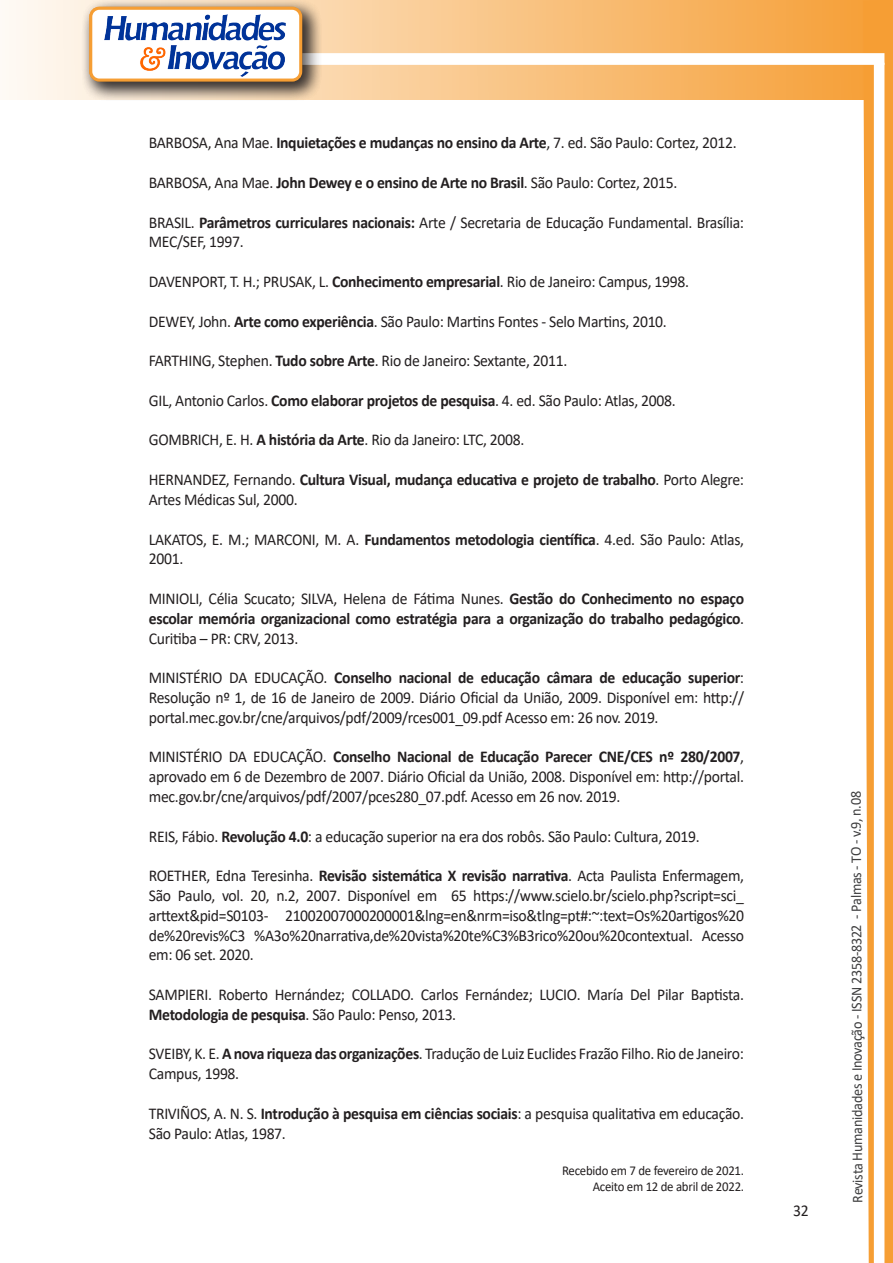
<style>
.page{position:relative;width:893px;height:1263px;background:#fff}
.page>*{position:absolute;margin:0;border:0;box-sizing:border-box;transform-origin:0 0}
.texto{font:16.5px/19.8px "Calibri";letter-spacing:-.02em;color:#231f20;scale:.95 1}
.texto-2{font:700 16.5px/19.8px "Calibri";letter-spacing:-.02em;color:#231f20;text-align:justify;scale:.95 1}
.t1{font:15px "Calibri";letter-spacing:-.025em;color:#3e3e3f;scale:.95 1}
.texto-3{font:13.5px "Calibri";letter-spacing:-.02em;color:#231f20;scale:.95 1}
.s1{font-weight:700}
.s2{font-weight:400}
</style>
<div class="page">
<svg style="left:5px;top:0;width:858px;height:100px;background:#f9c484"></svg>
<div style="left:302px;top:53px;width:582px;height:12px;background:#fff;border:2px solid #fff"></div>
<svg style="left:863px;top:0;width:30px;height:1263px"></svg>
<div style="left:81px;top:0;width:241px;height:102px;background:#231f20;opacity:.75"></div>
<div style="left:91px;top:8px;width:210px;height:72px;background:#fff;border-radius:9px"></div>
<img style="left:104px;top:14px;width:181px;height:62px">
<div style="left:89px;top:7px;width:213px;height:75px;border:3px solid #f69e34;border-radius:9px"></div>
<p class="texto" style="left:149px;top:133px;width:620px">BARBOSA, Ana Mae. <span class="s1">Inquietações e mudanças no ensino da Arte</span>, 7. ed. São Paulo: Cortez, 2012.</p>
<p class="texto" style="left:149px;top:172px;width:558px">BARBOSA, Ana Mae. <span class="s1">John Dewey e o ensino de Arte no Brasil</span>. São Paulo: Cortez, 2015.</p>
<p class="texto" style="left:149px;top:212px;width:628px">BRASIL. <span class="s1">Parâmetros curriculares nacionais:</span> Arte / Secretaria de Educação Fundamental. Brasília:<br>MEC/SEF, 1997.</p>
<p class="texto" style="left:149px;top:271px;width:570px">DAVENPORT, T. H.; PRUSAK, L. <span class="s1">Conhecimento empresarial</span>. Rio de Janeiro: Campus, 1998.</p>
<p class="texto" style="left:149px;top:311px;width:547px">DEWEY, John. <span class="s1">Arte como experiência</span>. São Paulo: Martins Fontes - Selo Martins, 2010.</p>
<p class="texto" style="left:149px;top:350px;width:442px">FARTHING, Stephen. <span class="s1">Tudo sobre Arte</span>. Rio de Janeiro: Sextante, 2011.</p>
<p class="texto" style="left:149px;top:390px;width:556px">GIL, Antonio Carlos. <span class="s1">Como elaborar projetos de pesquisa</span>. 4. ed. São Paulo: Atlas, 2008.</p>
<p class="texto" style="left:149px;top:430px;width:397px">GOMBRICH, E. H. <span class="s1">A história da Arte</span>. Rio da Janeiro: LTC, 2008.</p>
<p class="texto" style="left:149px;top:469px;width:628px">HERNANDEZ, Fernando. <span class="s1">Cultura Visual, mudança educativa e projeto de trabalho</span>. Porto Alegre:<br>Artes Médicas Sul, 2000.</p>
<p class="texto" style="left:149px;top:529px;width:628px">LAKATOS, E. M.; MARCONI, M. A. <span class="s1">Fundamentos metodologia científica</span>. 4.ed. São Paulo: Atlas,<br>2001.</p>
<p class="texto-2" style="left:149px;top:588px;width:628px"><span class="s2">MINIOLI, Célia Scucato; SILVA, Helena de Fátima Nunes.</span> Gestão do Conhecimento no espaço escolar memória organizacional como estratégia para a organização do trabalho pedagógico<span class="s2">.<br>Curitiba – PR: CRV, 2013.</span></p>
<p class="texto" style="left:149px;top:667px;width:628px;text-align:justify">MINISTÉRIO DA EDUCAÇÃO. <span class="s1">Conselho nacional de educação câmara de educação superior</span>:<br>Resolução nº 1, de 16 de Janeiro de 2009. Diário Oficial da União, 2009. Disponível em: http:// portal.mec.gov.br/cne/arquivos/pdf/2009/rces001_09.pdf Acesso em: 26 nov. 2019.</p>
<p class="texto" style="left:149px;top:746px;width:628px;text-align:justify">MINISTÉRIO DA EDUCAÇÃO. <span class="s1">Conselho Nacional de Educação Parecer CNE/CES nº 280/2007</span>, aprovado em 6 de Dezembro de 2007. Diário Oficial da União, 2008. Disponível em: http://portal. mec.gov.br/cne/arquivos/pdf/2007/pces280_07.pdf. Acesso em 26 nov. 2019.</p>
<p class="texto" style="left:149px;top:826px;width:581px">REIS, Fábio. <span class="s1">Revolução 4.0</span>: a educação superior na era dos robôs. São Paulo: Cultura, 2019.</p>
<p class="texto" style="left:149px;top:865px;width:628px;text-align:justify">ROETHER, Edna Teresinha. <span class="s1">Revisão sistemática X revisão narrativa</span>. Acta Paulista Enfermagem, São Paulo, vol. 20, n.2, 2007. Disponível em 65 https://www.scielo.br/scielo.php?script=sci_ arttext&amp;pid=S0103- 21002007000200001&amp;lng=en&amp;nrm=iso&amp;tlng=pt#:~:text=Os%20artigos%20 de%20revis%C3 %A3o%20narrativa,de%20vista%20te%C3%B3rico%20ou%20contextual. Acesso em: 06 set. 2020.</p>
<p class="texto" style="left:149px;top:984px;width:628px">SAMPIERI. Roberto Hernández; COLLADO. Carlos Fernández; LUCIO. María Del Pilar Baptista.<br><span class="s1">Metodologia de pesquisa</span>. São Paulo: Penso, 2013.</p>
<p class="texto" style="left:149px;top:1043px;width:628px">SVEIBY, K. E. <span class="s1">A nova riqueza das organizações</span>. Tradução de Luiz Euclides Frazão Filho. Rio de Janeiro:<br>Campus, 1998.</p>
<p class="texto" style="left:149px;top:1103px;width:628px">TRIVIÑOS, A. N. S. <span class="s1">Introdução à pesquisa em ciências sociais</span>: a pesquisa qualitativa em educação.<br>São Paulo: Atlas, 1987.</p>
<p class="texto-3" style="left:562px;top:1161px;width:193px">Recebido em 7 de fevereiro de 2021.</p>
<p class="texto-3" style="left:593px;top:1177px;width:161px">Aceito em 12 de abril de 2022.</p>
<p class="texto" style="left:793px;top:1200px;width:18px">32</p>
<p class="t1" style="left:846px;top:1203px;width:435px;rotate:-90deg">Revista Humanidades e Inovação - ISSN 2358-8322 - Palmas - TO - v.9, n.08</p>
</div>
